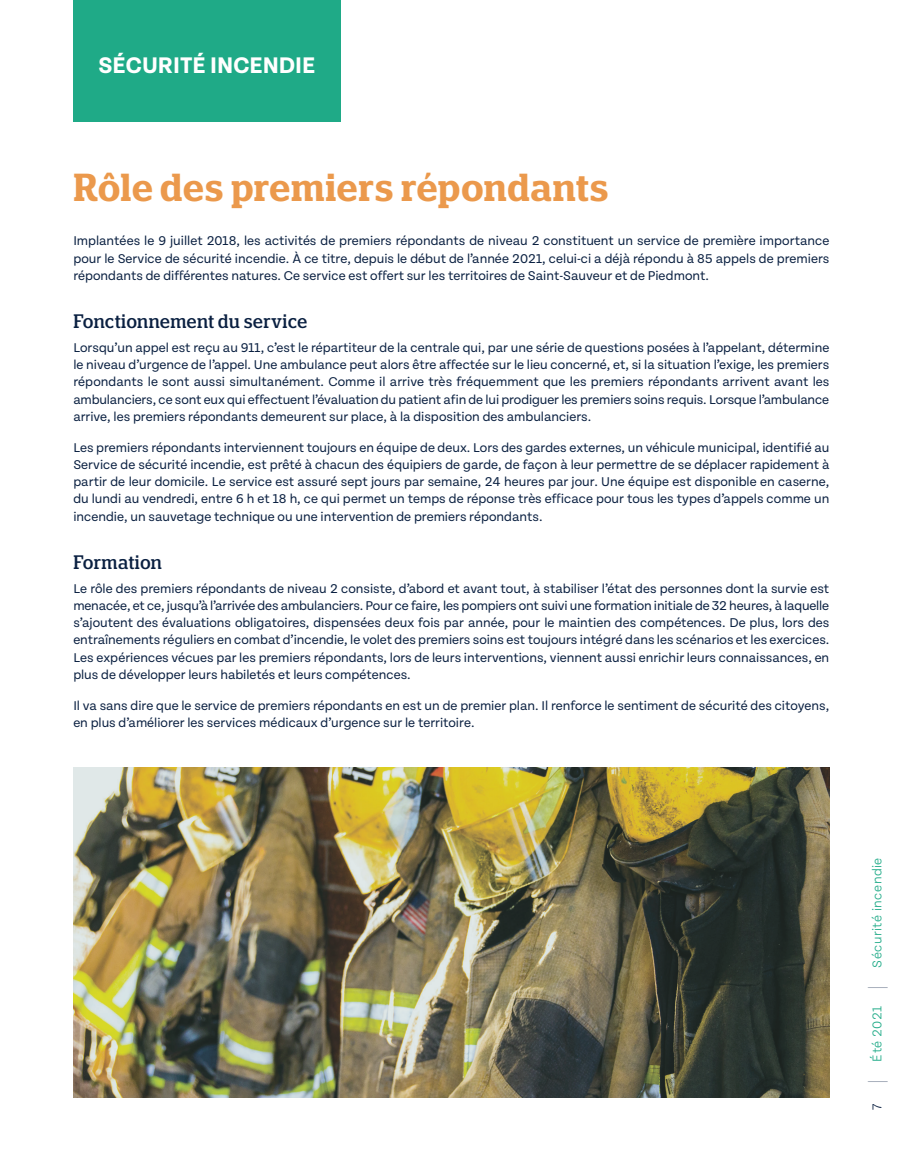
<style>
.page{position:relative;width:905px;height:1175px;background:#fff}
.page>*{position:absolute;margin:0;border:0;box-sizing:border-box;transform-origin:0 0}
.t1{font:600 condensed 39px "Polyphonic";letter-spacing:.02em;color:#eb994c}
.t2{font:700 24px "Tenon";color:#fff}
.t3{font:200 20.4px "Tenon";color:#0a2041;scale:.38 1}
.t4{font:500 condensed 19.5px "Polyphonic";letter-spacing:.02em;color:#0a2041}
.Texte_courant{font:13.5px/17.2px "Tenon";color:#0a2041;text-align:justify}
.t5{font:300 13.5px "Tenon";letter-spacing:.03em;color:#1faa87}
.t6{font:300 13.5px "Tenon";color:#0a2041}
</style>
<div class="page">
<div style="left:73px;top:0;width:268px;height:121px;background:#1faa87"></div>
<img style="left:73px;top:767px;width:756px;height:331px">
<p class="t2" style="left:98px;top:53px;width:218px">SÉCURITÉ INCENDIE</p>
<h1 class="t1" style="left:73px;top:164px;width:536px">Rôle des premiers répondants</h1>
<p class="Texte_courant" style="left:73px;top:232px;width:757px">Implantées le 9 juillet 2018, les activités de premiers répondants de niveau 2 constituent un service de première importance pour le Service de sécurité incendie. À ce titre, depuis le début de l’année 2021, celui-ci a déjà répondu à 85 appels de premiers répondants de différentes natures. Ce service est offert sur les territoires de Saint-Sauveur et de Piedmont.</p>
<h3 class="t4" style="left:73px;top:309px;width:235px">Fonctionnement du service</h3>
<p class="Texte_courant" style="left:73px;top:339px;width:757px">Lorsqu’un appel est reçu au 911, c’est le répartiteur de la centrale qui, par une série de questions posées à l’appelant, détermine le niveau d’urgence de l’appel. Une ambulance peut alors être affectée sur le lieu concerné, et, si la situation l’exige, les premiers répondants le sont aussi simultanément. Comme il arrive très fréquemment que les premiers répondants arrivent avant les ambulanciers, ce sont eux qui effectuent l’évaluation du patient afin de lui prodiguer les premiers soins requis. Lorsque l’ambulance arrive, les premiers répondants demeurent sur place, à la disposition des ambulanciers.</p>
<p class="Texte_courant" style="left:73px;top:439px;width:757px">Les premiers répondants interviennent toujours en équipe de deux. Lors des gardes externes, un véhicule municipal, identifié au Service de sécurité incendie, est prêté à chacun des équipiers de garde, de façon à leur permettre de se déplacer rapidement à partir de leur domicile. Le service est assuré sept jours par semaine, 24 heures par jour. Une équipe est disponible en caserne, du lundi au vendredi, entre 6 h et 18 h, ce qui permet un temps de réponse très efficace pour tous les types d’appels comme un incendie, un sauvetage technique ou une intervention de premiers répondants.</p>
<h3 class="t4" style="left:73px;top:550px;width:90px">Formation</h3>
<p class="Texte_courant" style="left:73px;top:580px;width:757px">Le rôle des premiers répondants de niveau 2 consiste, d’abord et avant tout, à stabiliser l’état des personnes dont la survie est menacée, et ce, jusqu’à l’arrivée des ambulanciers. Pour ce faire, les pompiers ont suivi une formation initiale de 32 heures, à laquelle s’ajoutent des évaluations obligatoires, dispensées deux fois par année, pour le maintien des compétences. De plus, lors des entraînements réguliers en combat d’incendie, le volet des premiers soins est toujours intégré dans les scénarios et les exercices.<br>Les expériences vécues par les premiers répondants, lors de leurs interventions, viennent aussi enrichir leurs connaissances, en plus de développer leurs habiletés et leurs compétences.</p>
<p class="Texte_courant" style="left:73px;top:697px;width:757px">Il va sans dire que le service de premiers répondants en est un de premier plan. Il renforce le sentiment de sécurité des citoyens, en plus d’améliorer les services médicaux d’urgence sur le territoire.</p>
<p class="t5" style="left:869px;top:967px;width:112px;rotate:-90deg">Sécurité incendie</p>
<p class="t3" style="left:866px;top:989px;width:8px;rotate:-90deg">|</p>
<p class="t5" style="left:869px;top:1061px;width:57px;rotate:-90deg">Été 2021</p>
<p class="t3" style="left:866px;top:1082px;width:8px;rotate:-90deg">|</p>
<p class="t6" style="left:869px;top:1109px;width:8px;rotate:-90deg">7</p>
</div>
